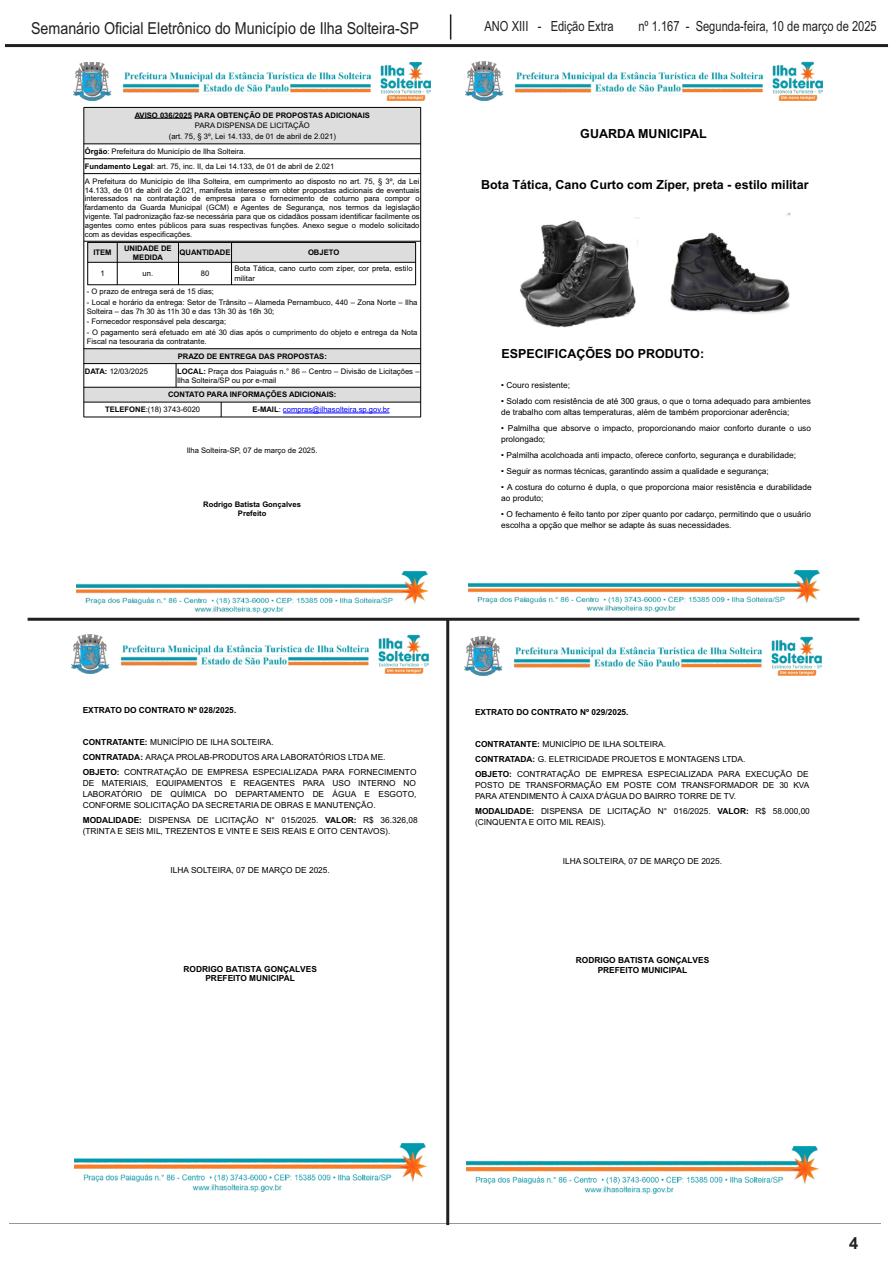
<style>
.page{position:relative;width:893px;height:1263px;background:#fff}
.page>*{position:absolute;margin:0;border:0;box-sizing:border-box;transform-origin:0 0}
.t1{font:16.5px "Arial";color:#231f20;scale:.86 1}
.t2{font:700 16.5px "Arial";color:#231f20}
.t3{font:13.95px "Arial";color:#231f20;scale:.8 1}
.t4{font:700 12.45px "Arial";color:#000}
.t5{font:8.4px/11.1px "Arial";color:#000}
.t6{font:700 8.4px/9.6px "Arial";color:#000;text-align:center}
.t7{font:7.65px/8.9px "Arial";color:#000}
.t8{font:700 7.65px/8.9px "Arial";color:#000;text-align:center}
.t9{font:7.65px "Arial";color:#00f}
.s1{font-weight:700}
.s2{font-weight:400}
.s3{font-weight:700;color:#000}
.s4{color:#000}
</style>
<div class="page">
<hr style="left:5px;top:44px;width:883px;height:3px;background:#231f20">
<svg style="left:450px;top:14px;width:1px;height:26px"></svg>
<hr style="left:9px;top:1223px;width:872px;height:1px;background:#949698">
<hr style="left:28px;top:618px;width:831px;height:3px;background:#231f20">
<hr style="left:446px;top:619px;width:3px;height:606px;background:#231f20">
<img style="left:74px;top:62px;width:357px;height:39px">
<img style="left:76px;top:571px;width:352px;height:41px">
<div style="left:84px;top:107px;width:337px;height:37px;background:#ddd"></div>
<div style="left:88px;top:242px;width:29px;height:20px;background:#ddd"></div>
<div style="left:117px;top:242px;width:61px;height:20px;background:#ddd"></div>
<div style="left:178px;top:242px;width:53px;height:20px;background:#ddd"></div>
<div style="left:232px;top:242px;width:184px;height:20px;background:#ddd"></div>
<div style="left:84px;top:349px;width:337px;height:14px;background:#ddd"></div>
<div style="left:84px;top:387px;width:337px;height:15px;background:#ddd"></div>
<hr style="left:84px;top:107px;width:337px;height:1px;background:#000">
<hr style="left:84px;top:144px;width:337px;height:1px;background:#000">
<hr style="left:84px;top:158px;width:337px;height:1px;background:#000">
<hr style="left:84px;top:173px;width:337px;height:1px;background:#000">
<hr style="left:84px;top:241px;width:337px;height:1px;background:#000">
<hr style="left:84px;top:348px;width:337px;height:1px;background:#000">
<hr style="left:84px;top:363px;width:337px;height:1px;background:#000">
<hr style="left:84px;top:387px;width:337px;height:1px;background:#000">
<hr style="left:84px;top:402px;width:337px;height:1px;background:#000">
<hr style="left:84px;top:417px;width:337px;height:1px;background:#000">
<hr style="left:84px;top:107px;width:1px;height:310px;background:#000">
<svg style="left:176px;top:363px;width:1px;height:24px"></svg>
<svg style="left:221px;top:402px;width:1px;height:15px"></svg>
<hr style="left:420px;top:107px;width:1px;height:310px;background:#000">
<svg style="left:135px;top:118px;width:57px;height:1px"></svg>
<hr style="left:88px;top:242px;width:328px;height:1px;background:#000">
<hr style="left:88px;top:262px;width:328px;height:1px;background:#000">
<hr style="left:88px;top:284px;width:328px;height:1px;background:#000">
<hr style="left:87px;top:242px;width:1px;height:43px;background:#000">
<hr style="left:117px;top:242px;width:1px;height:43px;background:#000">
<hr style="left:178px;top:242px;width:1px;height:43px;background:#000">
<hr style="left:231px;top:242px;width:1px;height:43px;background:#000">
<hr style="left:415px;top:242px;width:1px;height:43px;background:#000">
<hr style="left:283px;top:412px;width:107px;height:1px;background:#00f">
<img style="left:466px;top:61px;width:357px;height:39px">
<img style="left:468px;top:571px;width:352px;height:41px">
<img style="left:520px;top:220px;width:118px;height:108px">
<img style="left:670px;top:214px;width:120px;height:100px">
<img style="left:464px;top:637px;width:357px;height:38px">
<img style="left:467px;top:1146px;width:351px;height:47px">
<img style="left:72px;top:634px;width:357px;height:39px">
<img style="left:74px;top:1144px;width:352px;height:47px">
<h1 class="t1" style="left:31px;top:22px;width:452px">Semanário Oficial Eletrônico do Município de Ilha Solteira-SP</h1>
<h2 class="t3" style="left:484px;top:21px;width:163px">ANO XIII - Edição Extra</h2>
<h2 class="t3" style="left:638px;top:21px;width:299px">nº 1.167 - Segunda-feira, 10 de março de 2025</h2>
<p class="t8" style="left:135px;top:111px;width:237px">AVISO 036/2025 PARA OBTENÇÃO DE PROPOSTAS ADICIONAIS</p>
<p class="t7" style="left:169px;top:121px;width:169px;line-height:10.8px;text-align:center">PARA DISPENSA DE LICITAÇÃO<br>(art. 75, § 3º, Lei 14.133, de 01 de abril de 2.021)</p>
<p class="t7" style="left:85px;top:145px;width:336px;line-height:14.9px"><span class="s1">Órgão</span>: Prefeitura do Município de Ilha Solteira.<br><span class="s1">Fundamento Legal</span>: art. 75, inc. II, da Lei 14.133, de 01 de abril de 2.021<br>A Prefeitura do Município de Ilha Solteira, em cumprimento ao disposto no art. 75, § 3º, da Lei</p>
<p class="t7" style="left:85px;top:186px;width:336px;text-align:justify">14.133, de 01 de abril de 2.021, manifesta interesse em obter propostas adicionais de eventuais interessados na contratação de empresa para o fornecimento de coturno para compor o fardamento da Guarda Municipal (GCM) e Agentes de Segurança, nos termos da legislação vigente. Tal padronização faz-se necessária para que os cidadãos possam identificar facilmente os agentes como entes públicos para suas respectivas funções. Anexo segue o modelo solicitado com as devidas especificações.</p>
<p class="t8" style="left:93px;top:249px;width:20px">ITEM</p>
<p class="t8" style="left:124px;top:244px;width:49px">UNIDADE DE<br>MEDIDA</p>
<p class="t8" style="left:180px;top:249px;width:52px">QUANTIDADE</p>
<p class="t8" style="left:308px;top:249px;width:33px">OBJETO</p>
<p class="t7" style="left:100px;top:269px;width:6px">1</p>
<p class="t7" style="left:143px;top:269px;width:12px">un.</p>
<p class="t7" style="left:201px;top:269px;width:10px">80</p>
<p class="t7" style="left:235px;top:264px;width:180px;line-height:10.1px">Bota Tática, cano curto com zíper, cor preta, estilo militar</p>
<p class="t7" style="left:87px;top:288px;width:129px">- O prazo de entrega será de 15 dias;</p>
<p class="t7" style="left:87px;top:299px;width:332px">- Local e horário da entrega: Setor de Trânsito – Alameda Pernambuco, 440 – Zona Norte – Ilha<br>Solteira – das 7h 30 às 11h 30 e das 13h 30 às 16h 30;</p>
<p class="t7" style="left:87px;top:318px;width:141px">- Fornecedor responsável pela descarga;</p>
<p class="t7" style="left:87px;top:329px;width:332px">- O pagamento será efetuado em até 30 dias após o cumprimento do objeto e entrega da Nota<br>Fiscal na tesouraria da contratante.</p>
<p class="t8" style="left:178px;top:352px;width:151px">PRAZO DE ENTREGA DAS PROPOSTAS:</p>
<p class="t7" style="left:85px;top:367px;width:65px"><span class="s1">DATA:</span> 12/03/2025</p>
<p class="t7" style="left:177px;top:367px;width:244px"><span class="s1">LOCAL:</span> Praça dos Paiaguás n.° 86 – Centro – Divisão de Licitações –<br>Ilha Solteira/SP ou por e-mail</p>
<p class="t8" style="left:105px;top:388px;width:233px;line-height:14.9px;text-align:left;text-indent:63px">CONTATO PARA INFORMAÇÕES ADICIONAIS:<br>TELEFONE<span class="s2">:(18) 3743-6020</span></p>
<p class="t9" style="left:252px;top:407px;width:139px"><span class="s3">E-MAIL</span><span class="s4">:</span> compras@ilhasolteira.sp.gov.br</p>
<p class="t7" style="left:187px;top:446px;width:132px">Ilha Solteira-SP, 07 de março de 2025.</p>
<p class="t8" style="left:203px;top:501px;width:99px">Rodrigo Batista Gonçalves<br>Prefeito</p>
<h3 class="t4" style="left:580px;top:128px;width:128px">GUARDA MUNICIPAL</h3>
<h3 class="t4" style="left:481px;top:180px;width:329px">Bota Tática, Cano Curto com Zíper, preta - estilo militar</h3>
<h3 class="t4" style="left:501px;top:349px;width:204px">ESPECIFICAÇÕES DO PRODUTO:</h3>
<p class="t5" style="left:501px;top:380px;width:70px">• Couro resistente;</p>
<p class="t5" style="left:501px;top:396px;width:311px">• Solado com resistência de até 300 graus, o que o torna adequado para ambientes de trabalho com altas temperaturas, além de também proporcionar aderência;</p>
<p class="t5" style="left:501px;top:423px;width:311px">• Palmilha que absorve o impacto, proporcionando maior conforto durante o uso prolongado;</p>
<p class="t5" style="left:501px;top:450px;width:296px">• Palmilha acolchoada anti impacto, oferece conforto, segurança e durabilidade;</p>
<p class="t5" style="left:501px;top:466px;width:269px">• Seguir as normas técnicas, garantindo assim a qualidade e segurança;</p>
<p class="t5" style="left:501px;top:482px;width:312px">• A costura do coturno é dupla, o que proporciona maior resistência e durabilidade ao produto;</p>
<p class="t5" style="left:501px;top:509px;width:311px">• O fechamento é feito tanto por zíper quanto por cadarço, permitindo que o usuário escolha a opção que melhor se adapte às suas necessidades.</p>
<p class="t6" style="left:83px;top:706px;width:155px">EXTRATO DO CONTRATO Nº 028/2025.</p>
<p class="t5" style="left:83px;top:735px;width:335px;line-height:15px"><span class="s1">CONTRATANTE:</span> MUNICÍPIO DE ILHA SOLTEIRA.<br><span class="s1">CONTRATADA:</span> ARAÇA PROLAB-PRODUTOS ARA LABORATÓRIOS LTDA ME.<br><span class="s1">OBJETO:</span> CONTRATAÇÃO DE EMPRESA ESPECIALIZADA PARA FORNECIMENTO</p>
<p class="t5" style="left:83px;top:778px;width:335px;text-align:justify">DE MATERIAIS, EQUIPAMENTOS E REAGENTES PARA USO INTERNO NO LABORATÓRIO DE QUÍMICA DO DEPARTAMENTO DE ÁGUA E ESGOTO, CONFORME SOLICITAÇÃO DA SECRETARIA DE OBRAS E MANUTENÇÃO.</p>
<p class="t5" style="left:83px;top:815px;width:336px"><span class="s1">MODALIDADE:</span> DISPENSA DE LICITAÇÃO N° 015/2025. <span class="s1">VALOR:</span> R$ 36.326,08 (TRINTA E SEIS MIL, TREZENTOS E VINTE E SEIS REAIS E OITO CENTAVOS).</p>
<p class="t5" style="left:171px;top:865px;width:161px">ILHA SOLTEIRA, 07 DE MARÇO DE 2025.</p>
<p class="t6" style="left:184px;top:965px;width:135px">RODRIGO BATISTA GONÇALVES<br>PREFEITO MUNICIPAL</p>
<p class="t6" style="left:475px;top:708px;width:155px">EXTRATO DO CONTRATO Nº 029/2025.</p>
<p class="t5" style="left:475px;top:737px;width:335px;line-height:15px"><span class="s1">CONTRATANTE:</span> MUNICÍPIO DE ILHA SOLTEIRA.<br><span class="s1">CONTRATADA:</span> G. ELETRICIDADE PROJETOS E MONTAGENS LTDA.<br><span class="s1">OBJETO:</span> CONTRATAÇÃO DE EMPRESA ESPECIALIZADA PARA EXECUÇÃO DE</p>
<p class="t5" style="left:475px;top:780px;width:336px">POSTO DE TRANSFORMAÇÃO EM POSTE COM TRANSFORMADOR DE 30 KVA<br>PARA ATENDIMENTO À CAIXA D'ÁGUA DO BAIRRO TORRE DE TV.</p>
<p class="t5" style="left:475px;top:806px;width:336px"><span class="s1">MODALIDADE:</span> DISPENSA DE LICITAÇÃO N° 016/2025. <span class="s1">VALOR:</span> R$ 58.000,00 (CINQUENTA E OITO MIL REAIS).</p>
<p class="t5" style="left:563px;top:856px;width:161px">ILHA SOLTEIRA, 07 DE MARÇO DE 2025.</p>
<p class="t6" style="left:576px;top:956px;width:135px">RODRIGO BATISTA GONÇALVES<br>PREFEITO MUNICIPAL</p>
<h1 class="t2" style="left:849px;top:1236px;width:11px">4</h1>
</div>
